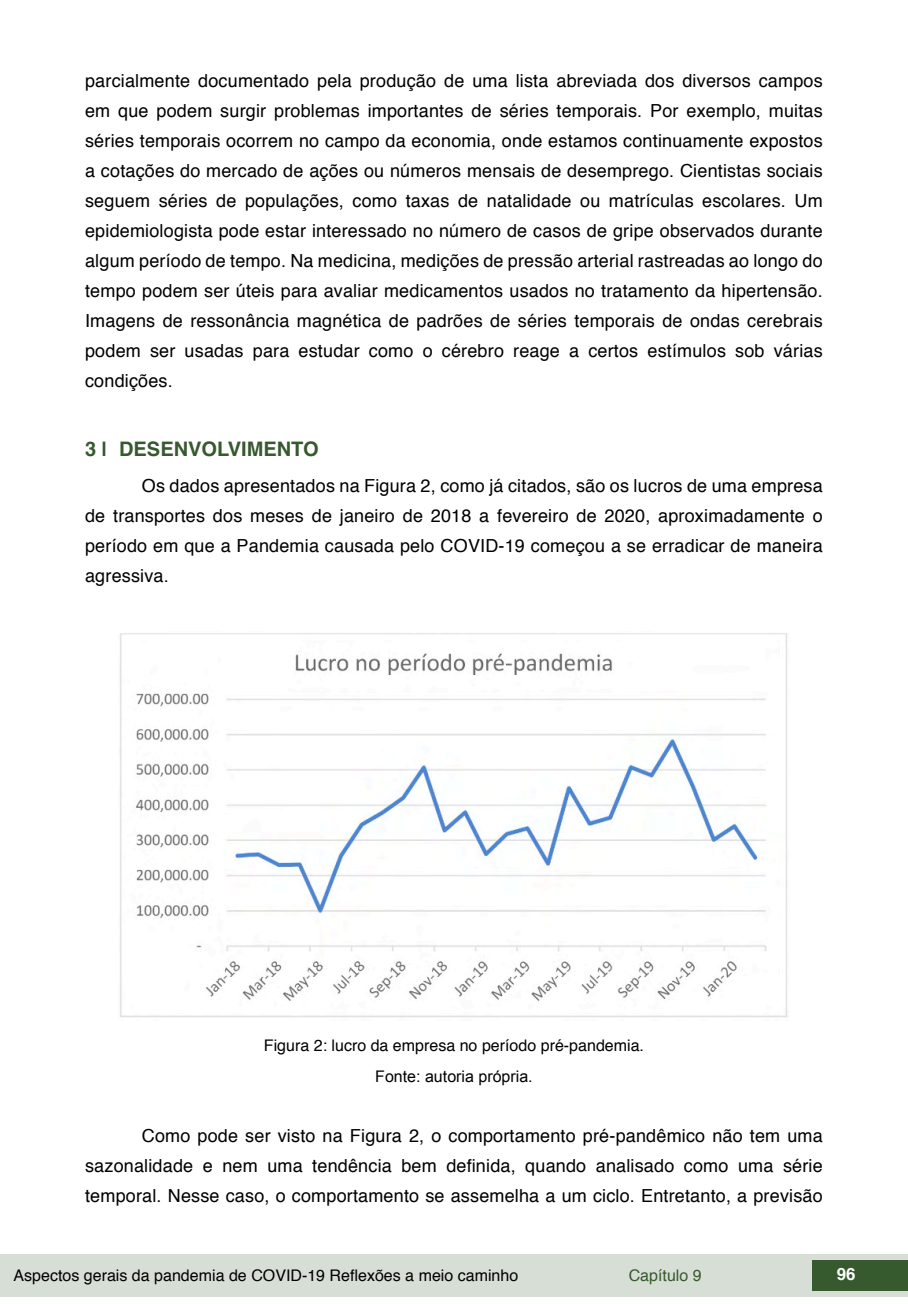
<style>
.page{position:relative;width:908px;height:1304px;background:#fff}
.page>*{position:absolute;margin:0;border:0;box-sizing:border-box;transform-origin:0 0}
.t1{font:700 20px "Helvetica";color:#36592e}
.txt{font:18px/30px "Helvetica";letter-spacing:.01em;color:#000;text-align:justify}
.t2{font:700 16.8px "Helvetica";color:#fff}
.imagens_graf_tab{font:16px "Helvetica";color:#000}
.imagens_graf_tab-2{font:16px "Arial";color:#000}
.t3{font:16px "Helvetica";color:#36592e}
</style>
<div class="page">
<div style="left:0;top:1254px;width:906px;height:43px;background:#d7ded5"></div>
<div style="left:812px;top:1261px;width:95px;height:30px;background:#36592e"></div>
<img style="left:120px;top:633px;width:668px;height:385px">
<p class="txt" style="left:85px;top:66px;width:738px">parcialmente documentado pela produção de uma lista abreviada dos diversos campos em que podem surgir problemas importantes de séries temporais. Por exemplo, muitas séries temporais ocorrem no campo da economia, onde estamos continuamente expostos a cotações do mercado de ações ou números mensais de desemprego. Cientistas sociais seguem séries de populações, como taxas de natalidade ou matrículas escolares. Um epidemiologista pode estar interessado no número de casos de gripe observados durante algum período de tempo. Na medicina, medições de pressão arterial rastreadas ao longo do tempo podem ser úteis para avaliar medicamentos usados no tratamento da hipertensão.<br>Imagens de ressonância magnética de padrões de séries temporais de ondas cerebrais podem ser usadas para estudar como o cérebro reage a certos estímulos sob várias condições.</p>
<p class="t1" style="left:85px;top:433px;width:235px">3 | DESENVOLVIMENTO</p>
<p class="txt" style="left:85px;top:471px;width:738px;text-indent:57px">Os dados apresentados na Figura 2, como já citados, são os lucros de uma empresa de transportes dos meses de janeiro de 2018 a fevereiro de 2020, aproximadamente o período em que a Pandemia causada pelo COVID-19 começou a se erradicar de maneira agressiva.</p>
<p class="imagens_graf_tab" style="left:264px;top:1033px;width:381px">Figura 2: lucro da empresa no período pré-pandemia.</p>
<p class="imagens_graf_tab-2" style="left:375px;top:1066px;width:159px">Fonte: autoria própria.</p>
<p class="txt" style="left:85px;top:1121px;width:738px;text-indent:57px">Como pode ser visto na Figura 2, o comportamento pré-pandêmico não tem uma sazonalidade e nem uma tendência bem definida, quando analisado como uma série temporal. Nesse caso, o comportamento se assemelha a um ciclo. Entretanto, a previsão</p>
<p class="imagens_graf_tab" style="left:14px;top:1263px;width:506px">Aspectos gerais da pandemia de COVID-19 Reflexões a meio caminho</p>
<p class="t3" style="left:628px;top:1263px;width:74px">Capítulo 9</p>
<p class="t2" style="left:836px;top:1261px;width:20px">96</p>
</div>
